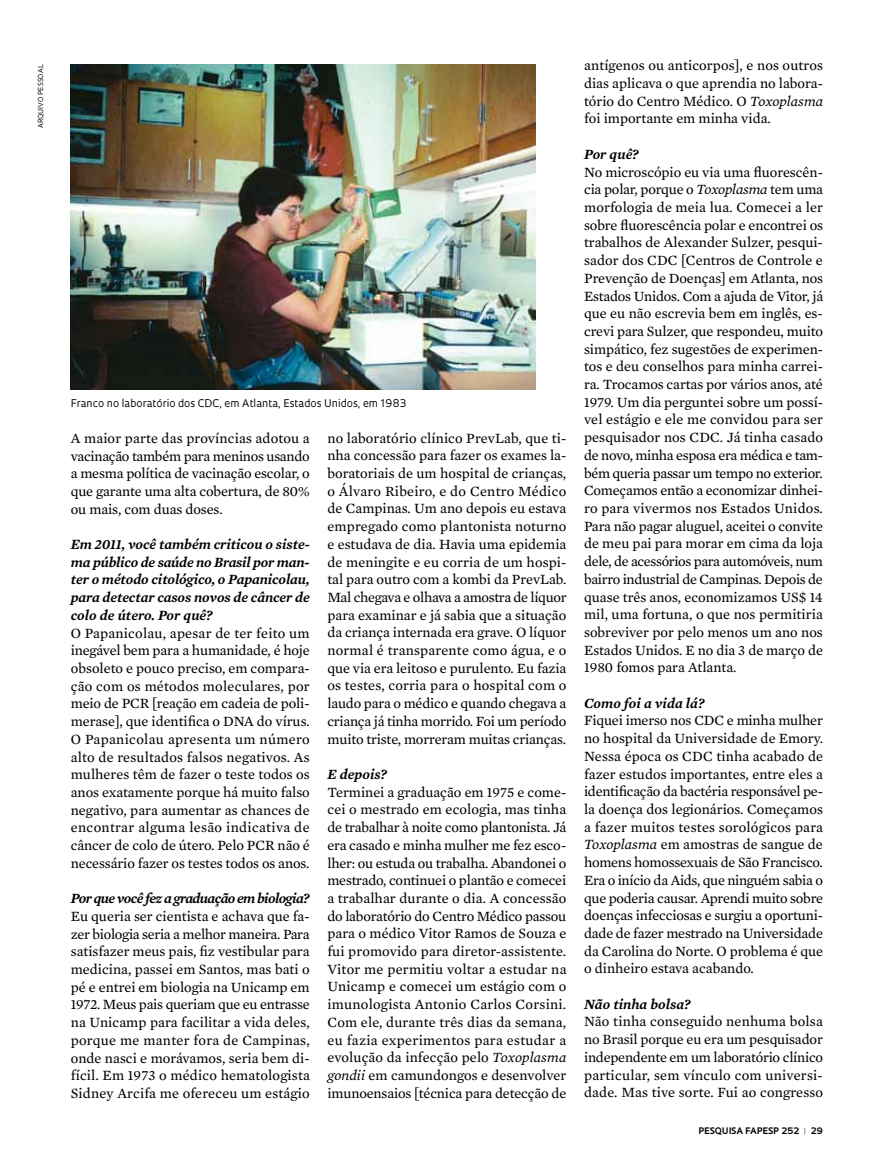
<style>
.page{position:relative;width:885px;height:1169px;background:#fff}
.page>*{position:absolute;margin:0;border:0;box-sizing:border-box;transform-origin:0 0}
.t1{font:14.4px/17.7px "Mercury Text G2";letter-spacing:-.005em;color:#000;text-align:justify}
.t2{font:italic 600 14.4px/17.7px "Mercury Text G2";letter-spacing:-.01em;color:#000;text-align:justify}
.t3{font:italic 600 14.4px "Mercury Text G2";letter-spacing:-.045em;color:#000}
.t4{font:10.35px "Oculum";color:#000}
.t5{font:700 8.7px "Oculum";letter-spacing:.01em;color:#000}
.t6{font:6.75px "Oculum";letter-spacing:.015em;color:#000}
.s1{font-style:italic}
.s2{color:#939598}
</style>
<div class="page">
<img style="left:71px;top:64px;width:465px;height:326px">
<p class="t6" style="left:36px;top:128px;width:63px;rotate:-90deg">arqu ivo Pessoal</p>
<p class="t4" style="left:71px;top:397px;width:337px">Franco no laboratório dos CDC, em Atlanta, Estados Unidos, em 1983</p>
<p class="t1" style="left:71px;top:428px;width:241px">A maior parte das províncias adotou a vacinação também para meninos usando a mesma política de vacinação escolar, o que garante uma alta cobertura, de 80% ou mais, com duas doses.</p>
<p class="t2" style="left:71px;top:534px;width:241px">Em 2011, você também criticou o siste&shy;ma público de saúde no Brasil por man&shy;ter o método citológico, o Papanicolau, para detectar casos novos de câncer de colo de útero. Por quê?</p>
<p class="t1" style="left:71px;top:623px;width:241px">O Papanicolau, apesar de ter feito um inegável bem para a humanidade, é hoje obsoleto e pouco preciso, em compara&shy;ção com os métodos moleculares, por meio de PCR [reação em cadeia de poli&shy;merase], que identifica o DNA do vírus.<br>O Papanicolau apresenta um número alto de resultados falsos negativos. As mulheres têm de fazer o teste todos os anos exatamente porque há muito falso negativo, para aumentar as chances de encontrar alguma lesão indicativa de câncer de colo de útero. Pelo PCR não é necessário fazer os testes todos os anos.</p>
<p class="t3" style="left:71px;top:887px;width:241px">Por que você fez a graduação em biologia?</p>
<p class="t1" style="left:71px;top:906px;width:241px">Eu queria ser cientista e achava que fa&shy;zer biologia seria a melhor maneira. Para satisfazer meus pais, fiz vestibular para medicina, passei em Santos, mas bati o pé e entrei em biologia na Unicamp em 1972. Meus pais queriam que eu entrasse na Unicamp para facilitar a vida deles, porque me manter fora de Campinas, onde nasci e morávamos, seria bem di&shy;fícil. Em 1973 o médico hematologista Sidney Arcifa me ofereceu um estágio</p>
<p class="t1" style="left:327px;top:428px;width:241px">no laboratório clínico PrevLab, que ti&shy;nha concessão para fazer os exames la&shy;boratoriais de um hospital de crianças, o Álvaro Ribeiro, e do Centro Médico de Campinas. Um ano depois eu estava empregado como plantonista noturno e estudava de dia. Havia uma epidemia de meningite e eu corria de um hospi&shy;tal para outro com a kombi da PrevLab.<br>Mal chegava e olhava a amostra de líquor para examinar e já sabia que a situação da criança internada era grave. O líquor normal é transparente como água, e o que via era leitoso e purulento. Eu fazia os testes, corria para o hospital com o laudo para o médico e quando chegava a criança já tinha morrido. Foi um período muito triste, morreram muitas crianças.</p>
<p class="t2" style="left:327px;top:764px;width:61px">E depois?</p>
<p class="t1" style="left:327px;top:782px;width:241px">Terminei a graduação em 1975 e come&shy;cei o mestrado em ecologia, mas tinha de trabalhar à noite como plantonista. Já era casado e minha mulher me fez esco&shy;lher: ou estuda ou trabalha. Abandonei o mestrado, continuei o plantão e comecei a trabalhar durante o dia. A concessão do laboratório do Centro Médico passou para o médico Vitor Ramos de Souza e fui promovido para diretor-assistente.<br>Vitor me permitiu voltar a estudar na Unicamp e comecei um estágio com o imunologista Antonio Carlos Corsini.<br>Com ele, durante três dias da semana, eu fazia experimentos para estudar a evolução da infecção pelo <span class="s1">Toxoplasma gondii</span> em camundongos e desenvolver imunoensaios [técnica para detecção de</p>
<p class="t1" style="left:584px;top:56px;width:241px">antígenos ou anticorpos], e nos outros dias aplicava o que aprendia no labora&shy;tório do Centro Médico. O <span class="s1">Toxoplasma </span>foi importante em minha vida.</p>
<p class="t2" style="left:584px;top:145px;width:56px">Por quê?</p>
<p class="t1" style="left:584px;top:162px;width:241px">No microscópio eu via uma fluorescên&shy;cia polar, porque o <span class="s1">Toxoplasma</span> tem uma morfologia de meia lua. Comecei a ler sobre fluorescência polar e encontrei os trabalhos de Alexander Sulzer, pesqui&shy;sador dos CDC [Centros de Controle e Prevenção de Doenças] em Atlanta, nos Estados Unidos. Com a ajuda de Vitor, já que eu não escrevia bem em inglês, es&shy;crevi para Sulzer, que respondeu, muito simpático, fez sugestões de experimen&shy;tos e deu conselhos para minha carrei&shy;ra. Trocamos cartas por vários anos, até 1979. Um dia perguntei sobre um possí&shy;vel estágio e ele me convidou para ser pesquisador nos CDC. Já tinha casado de novo, minha esposa era médica e tam&shy;bém queria passar um tempo no exterior.<br>Começamos então a economizar dinhei&shy;ro para vivermos nos Estados Unidos.<br>Para não pagar aluguel, aceitei o convite de meu pai para morar em cima da loja dele, de acessórios para automóveis, num bairro industrial de Campinas. Depois de quase três anos, economizamos US$ 14 mil, uma fortuna, o que nos permitiria sobreviver por pelo menos um ano nos Estados Unidos. E no dia 3 de março de 1980 fomos para Atlanta.</p>
<p class="t2" style="left:584px;top:693px;width:122px">Como foi a vida lá?</p>
<p class="t1" style="left:584px;top:711px;width:241px">Fiquei imerso nos CDC e minha mulher no hospital da Universidade de Emory.<br>Nessa época os CDC tinha acabado de fazer estudos importantes, entre eles a identificação da bactéria responsável pe&shy;la doença dos legionários. Começamos a fazer muitos testes sorológicos para <span class="s1">Toxoplasma</span> em amostras de sangue de homens homossexuais de São Francisco.<br>Era o início da Aids, que ninguém sabia o que poderia causar. Aprendi muito sobre doenças infecciosas e surgiu a oportuni&shy;dade de fazer mestrado na Universidade da Carolina do Norte. O problema é que o dinheiro estava acabando.</p>
<p class="t2" style="left:584px;top:994px;width:108px">Não tinha bolsa?</p>
<p class="t1" style="left:584px;top:1012px;width:241px">Não tinha conseguido nenhuma bolsa no Brasil porque eu era um pesquisador independente em um laboratório clínico particular, sem vínculo com universi&shy;dade. Mas tive sorte. Fui ao congresso</p>
<p class="t5" style="left:698px;top:1124px;width:7px">PES</p>
<p class="t5" style="left:715px;top:1124px;width:14px">QUISA</p>
<p class="t5" style="left:745px;top:1124px;width:7px">FAPESP</p>
<p class="t5" style="left:781px;top:1124px;width:43px">252 <span class="s2">|</span> 29</p>
</div>
